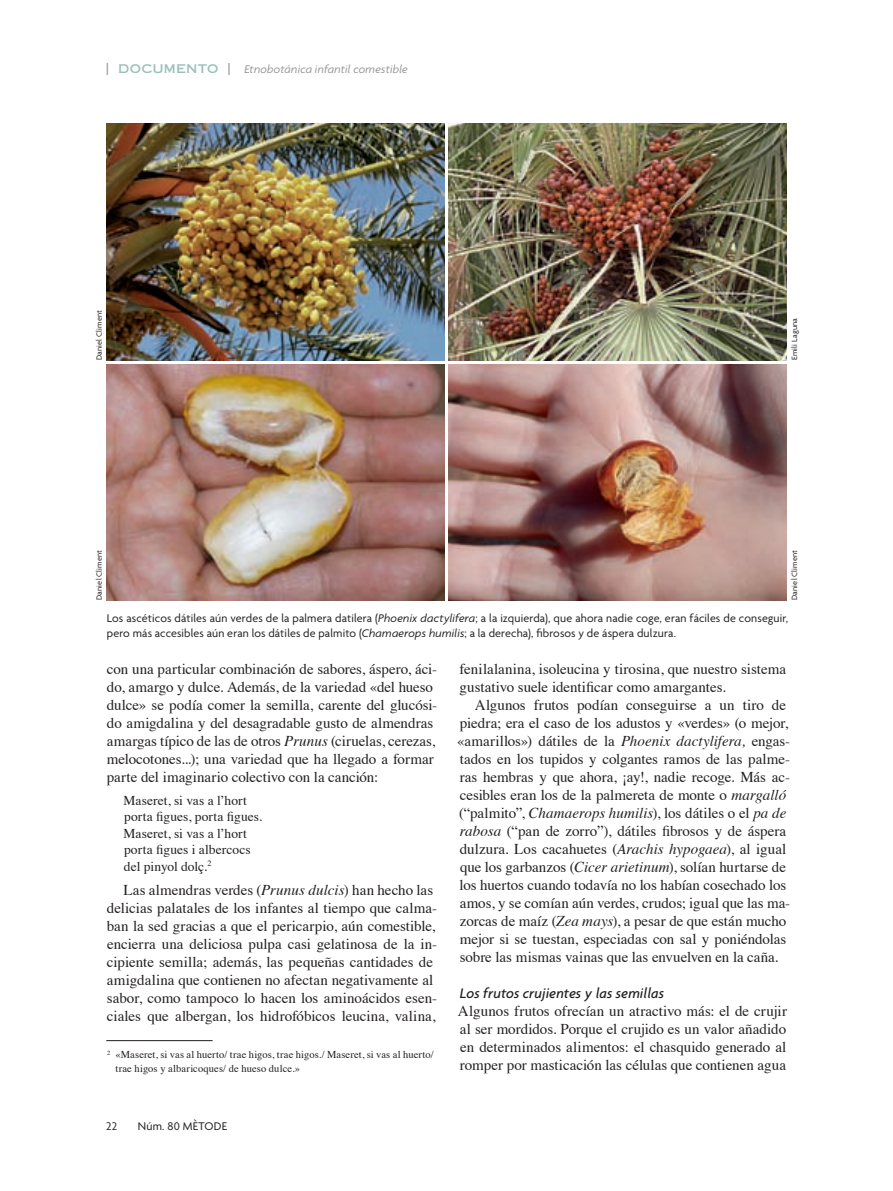
<style>
.page{position:relative;width:893px;height:1191px;background:#fff}
.page>*{position:absolute;margin:0;border:0;box-sizing:border-box;transform-origin:0 0}
.t1{font:15px/18px "Times";letter-spacing:-.005em;color:#231f20}
.t2{font:italic 500 15px "Agenda";color:#231f20}
.t3{font:13.5px/16.5px "Times";letter-spacing:.005em;color:#231f20}
.t4{font:12px/15px "Agenda";letter-spacing:.015em;color:#231f20}
.t5{font:italic 12px "Agenda";letter-spacing:.01em;color:#939598}
.t6{font:10.5px/13.5px "Times";letter-spacing:.015em;color:#231f20}
.t7{font:8.25px "Agenda";letter-spacing:.02em;color:#231f20}
.s1{font-family:"Copperplate Thirty One AB";font-style:normal}
.s2{font-family:"Copperplate Thirty One AB";font-style:normal;color:#9ac1b9}
.s3{font-style:italic}
</style>
<div class="page">
<hr style="left:106px;top:1040px;width:107px;height:1px;background:#231f20">
<img style="left:106px;top:364px;width:338px;height:236px">
<img style="left:449px;top:364px;width:338px;height:236px">
<img style="left:106px;top:123px;width:338px;height:237px">
<img style="left:449px;top:123px;width:338px;height:237px">
<p class="t5" style="left:106px;top:65px;width:303px"><span class="s1">|</span> <span class="s2">DOCUMENTO</span> <span class="s1">|</span> Etnobotánica infantil comestible</p>
<p class="t7" style="left:96px;top:360px;width:52px;rotate:-90deg">Daniel Climent</p>
<p class="t7" style="left:791px;top:360px;width:44px;rotate:-90deg">Emili Laguna</p>
<p class="t7" style="left:96px;top:600px;width:52px;rotate:-90deg">Daniel Climent</p>
<p class="t7" style="left:791px;top:600px;width:52px;rotate:-90deg">Daniel Climent</p>
<p class="t4" style="left:107px;top:611px;width:683px">Los ascéticos dátiles aún verdes de la palmera datilera (<span class="s3">Phoenix dactylifera</span>; a la izquierda), que ahora nadie coge, eran fáciles de conseguir, pero más accesibles aún eran los dátiles de palmito (<span class="s3">Chamaerops humilis</span>; a la derecha), fibrosos y de áspera dulzura.</p>
<p class="t1" style="left:107px;top:661px;width:332px">con una particular combinación de sabores, áspero, áci&shy;do, amargo y dulce. Además, de la variedad «del hueso dulce» se podía comer la semilla, carente del glucósi&shy;do amigdalina y del desagradable gusto de almendras amargas típico de las de otros <span class="s3">Prunus</span> (ciruelas, cerezas, melocotones...); una variedad que ha llegado a formar parte del imaginario colectivo con la canción:</p>
<p class="t3" style="left:124px;top:793px;width:140px">Maseret, si vas a l’hort porta figues, porta figues.<br>Maseret, si vas a l’hort porta figues i albercocs del pinyol dolç.<sup>2</sup></p>
<p class="t1" style="left:107px;top:882px;width:332px;text-indent:17px">Las almendras verdes (<span class="s3">Prunus dulcis</span>) han hecho las delicias palatales de los infantes al tiempo que calma&shy;ban la sed gracias a que el pericarpio, aún comestible, encierra una deliciosa pulpa casi gelatinosa de la in&shy;cipiente semilla; además, las pequeñas cantidades de amigdalina que contienen no afectan negativamente al sabor, como tampoco lo hacen los aminoácidos esen&shy;ciales que albergan, los hidrofóbicos leucina, valina,</p>
<p class="t6" style="left:115px;top:1049px;width:320px;text-indent:-8px"><sup>2</sup> «Maseret, si vas al huerto/ trae higos, trae higos./ Maseret, si vas al huerto/ trae higos y albaricoques/ de hueso dulce.»</p>
<p class="t4" style="left:106px;top:1119px;width:13px">22</p>
<p class="t4" style="left:138px;top:1119px;width:91px">Núm. 80 MÈTODE</p>
<p class="t1" style="left:459px;top:661px;width:328px">fenilalanina, isoleucina y tirosina, que nuestro sistema gustativo suele identificar como amargantes.</p>
<p class="t1" style="left:457px;top:697px;width:334px;text-indent:18px">Algunos frutos podían conseguirse a un tiro de piedra; era el caso de los adustos y «verdes» (o mejor, «amarillos») dátiles de la <span class="s3">Phoenix dactylifera,</span> engas&shy;tados en los tupidos y colgantes ramos de las palme&shy;ras hembras y que ahora, ¡ay!, nadie recoge. Más ac&shy;cesibles eran los de la palmereta de monte o <span class="s3">margalló </span>(“palmito”, <span class="s3">Chamaerops humilis</span>), los dátiles o el <span class="s3">pa de rabosa</span> (“pan de zorro”), dátiles fibrosos y de áspera dulzura. Los cacahuetes (<span class="s3">Arachis hypogaea</span>), al igual que los garbanzos (<span class="s3">Cicer arietinum</span>), solían hurtarse de los huertos cuando todavía no los habían cosechado los amos, y se comían aún verdes, crudos; igual que las ma&shy;zorcas de maíz (<span class="s3">Zea mays</span>), a pesar de que están mucho mejor si se tuestan, especiadas con sal y poniéndolas sobre las mismas vainas que las envuelven en la caña.</p>
<p class="t2" style="left:460px;top:987px;width:206px">Los frutos crujientes y las semillas</p>
<p class="t1" style="left:458px;top:1003px;width:331px;text-align:justify">Algunos frutos ofrecían un atractivo más: el de crujir al ser mordidos. Porque el crujido es un valor añadido en determinados alimentos: el chasquido generado al romper por masticación las células que contienen agua</p>
</div>
